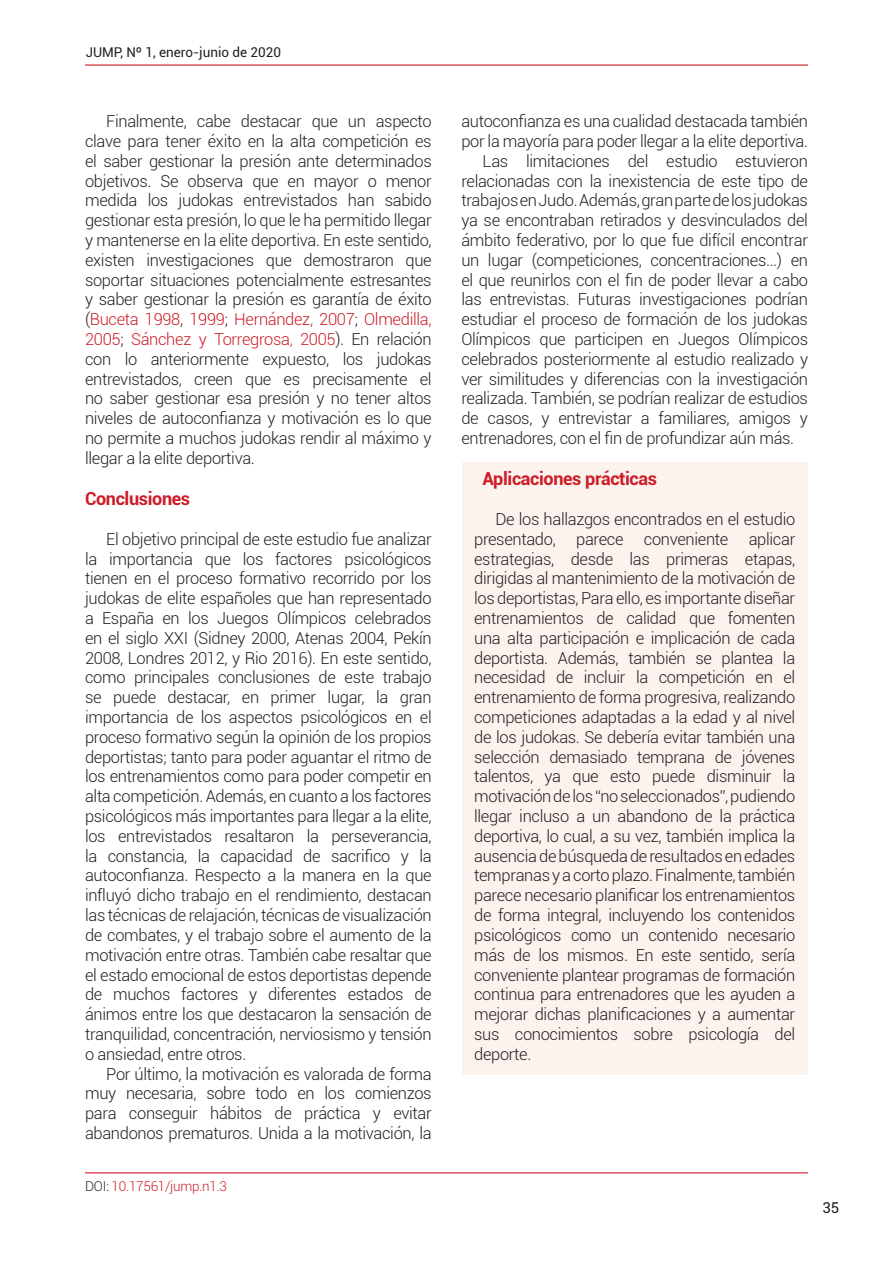
<style>
.page{position:relative;width:893px;height:1263px;background:#fff}
.page>*{position:absolute;margin:0;border:0;box-sizing:border-box;transform-origin:0 0}
.Parrafo_principal{font:700 18px "Roboto";letter-spacing:-.02em;color:#cc1c28}
.Parrafo_principal-2{font:300 16.5px/19.8px "Roboto";letter-spacing:-.02em;color:#231f20;text-align:justify}
.t1{font:15px "Roboto";color:#231f20}
.t2{font:13.5px "Roboto";color:#231f20}
.t3{font:300 13.5px "Roboto";letter-spacing:-.02em;color:#cc1c28}
.s1{color:#cc1c28}
.s2{color:#231f20}
</style>
<div class="page">
<hr style="left:85px;top:1172px;width:723px;height:1px;background:#cc1c28">
<hr style="left:85px;top:64px;width:723px;height:2px;background:#cc1c28">
<div style="left:462px;top:462px;width:345px;height:613px;background:#fcf2ee"></div>
<p class="t2" style="left:86px;top:43px;width:197px">JUMP, Nº 1, enero-junio de 2020</p>
<p class="Parrafo_principal-2" style="left:85px;top:111px;width:348px;text-indent:21px">Finalmente, cabe destacar que un aspecto clave para tener éxito en la alta competición es el saber gestionar la presión ante determinados objetivos. Se observa que en mayor o menor medida los judokas entrevistados han sabido gestionar esta presión, lo que le ha permitido llegar y mantenerse en la elite deportiva. En este sentido, existen investigaciones que demostraron que soportar situaciones potencialmente estresantes y saber gestionar la presión es garantía de éxito (<span class="s1">Buceta 1998</span>, <span class="s1">1999</span>; <span class="s1">Hernández, 2007</span>; <span class="s1">Olmedilla, 2005</span>; <span class="s1">Sánchez y Torregrosa, 2005</span>). En relación con lo anteriormente expuesto, los judokas entrevistados, creen que es precisamente el no saber gestionar esa presión y no tener altos niveles de autoconfianza y motivación es lo que no permite a muchos judokas rendir al máximo y llegar a la elite deportiva.</p>
<p class="Parrafo_principal" style="left:85px;top:486px;width:107px">Conclusiones</p>
<p class="Parrafo_principal-2" style="left:85px;top:528px;width:348px;text-indent:21px">El objetivo principal de este estudio fue analizar la importancia que los factores psicológicos tienen en el proceso formativo recorrido por los judokas de elite españoles que han representado a España en los Juegos Olímpicos celebrados en el siglo XXI (Sidney 2000, Atenas 2004, Pekín 2008, Londres 2012, y Rio 2016). En este sentido, como principales conclusiones de este trabajo se puede destacar, en primer lugar, la gran importancia de los aspectos psicológicos en el proceso formativo según la opinión de los propios deportistas; tanto para poder aguantar el ritmo de los entrenamientos como para poder competir en alta competición. Además, en cuanto a los factores psicológicos más importantes para llegar a la elite, los entrevistados resaltaron la perseverancia, la constancia, la capacidad de sacrifico y la autoconfianza. Respecto a la manera en la que influyó dicho trabajo en el rendimiento, destacan las técnicas de relajación, técnicas de visualización de combates, y el trabajo sobre el aumento de la motivación entre otras. También cabe resaltar que el estado emocional de estos deportistas depende de muchos factores y diferentes estados de ánimos entre los que destacaron la sensación de tranquilidad, concentración, nerviosismo y tensión o ansiedad, entre otros.</p>
<p class="Parrafo_principal-2" style="left:85px;top:1063px;width:348px;text-indent:21px">Por último, la motivación es valorada de forma muy necesaria, sobre todo en los comienzos para conseguir hábitos de práctica y evitar abandonos prematuros. Unida a la motivación, la</p>
<p class="t3" style="left:85px;top:1176px;width:144px"><span class="s2">DOI:</span> 10.17561/jump.n1.3</p>
<p class="Parrafo_principal-2" style="left:461px;top:111px;width:348px">autoconfianza es una cualidad destacada también por la mayoría para poder llegar a la elite deportiva.</p>
<p class="Parrafo_principal-2" style="left:461px;top:150px;width:348px;text-indent:21px">Las limitaciones del estudio estuvieron relacionadas con la inexistencia de este tipo de trabajos en Judo. Además, gran parte de los judokas ya se encontraban retirados y desvinculados del ámbito federativo, por lo que fue difícil encontrar un lugar (competiciones, concentraciones...) en el que reunirlos con el fin de poder llevar a cabo las entrevistas. Futuras investigaciones podrían estudiar el proceso de formación de los judokas Olímpicos que participen en Juegos Olímpicos celebrados posteriormente al estudio realizado y ver similitudes y diferencias con la investigación realizada. También, se podrían realizar de estudios de casos, y entrevistar a familiares, amigos y entrenadores, con el fin de profundizar aún más.</p>
<p class="Parrafo_principal" style="left:483px;top:466px;width:176px">Aplicaciones prácticas</p>
<p class="Parrafo_principal-2" style="left:474px;top:509px;width:323px;text-indent:21px">De los hallazgos encontrados en el estudio presentado, parece conveniente aplicar estrategias, desde las primeras etapas, dirigidas al mantenimiento de la motivación de los deportistas, Para ello, es importante diseñar entrenamientos de calidad que fomenten una alta participación e implicación de cada deportista. Además, también se plantea la necesidad de incluir la competición en el entrenamiento de forma progresiva, realizando competiciones adaptadas a la edad y al nivel de los judokas. Se debería evitar también una selección demasiado temprana de jóvenes talentos, ya que esto puede disminuir la motivación de los “no seleccionados”, pudiendo llegar incluso a un abandono de la práctica deportiva, lo cual, a su vez, también implica la ausencia de búsqueda de resultados en edades tempranas y a corto plazo. Finalmente, también parece necesario planificar los entrenamientos de forma integral, incluyendo los contenidos psicológicos como un contenido necesario más de los mismos. En este sentido, sería conveniente plantear programas de formación continua para entrenadores que les ayuden a mejorar dichas planificaciones y a aumentar sus conocimientos sobre psicología del deporte.</p>
<p class="t1" style="left:822px;top:1197px;width:18px">35</p>
</div>
